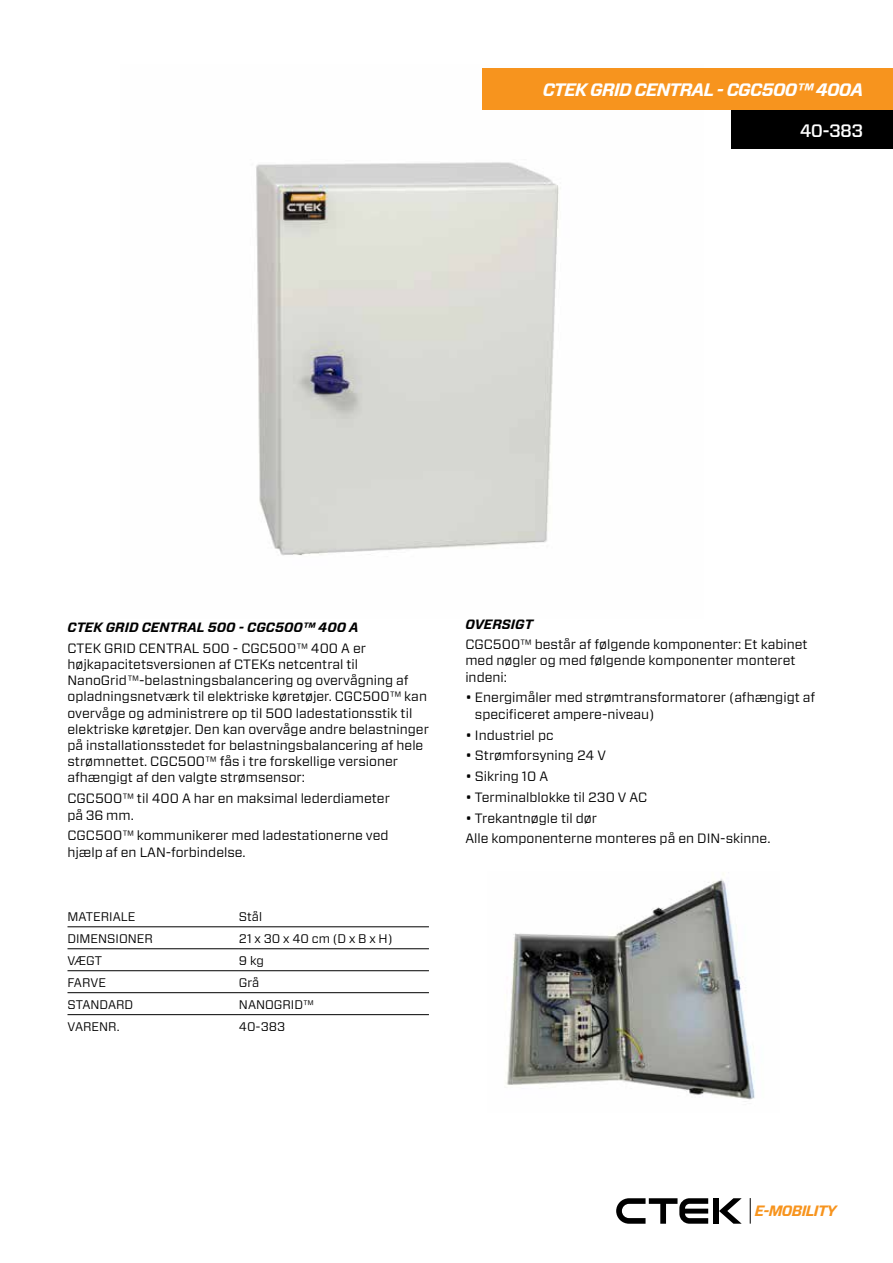
<style>
.page{position:relative;width:893px;height:1263px;background:#fff}
.page>*{position:absolute;margin:0;border:0;box-sizing:border-box;transform-origin:0 0}
.t1{font:italic 700 18px "Forza";letter-spacing:-.04em;color:#fff}
.t2{font:500 18px "Forza";color:#fff}
.t3{font:italic 700 15px "Forza";letter-spacing:-.04em;color:#f7941e}
.t4{font:13.5px/16.2px "Forza";color:#000}
.t5{font:italic 700 13.5px "Forza";color:#000}
.t6{font:12.45px "Forza";color:#000}
</style>
<div class="page">
<div style="left:713px;top:1198px;width:6px;height:26px;background:#000"></div>
<svg style="left:719px;top:1198px;width:23px;height:26px"></svg>
<svg style="left:616px;top:1198px;width:92px;height:26px"></svg>
<svg style="left:750px;top:1198px;width:1px;height:25px"></svg>
<div style="left:731px;top:110px;width:162px;height:39px;background:#000"></div>
<img style="left:506px;top:873px;width:249px;height:229px">
<img style="left:256px;top:68px;width:303px;height:488px">
<div style="left:483px;top:68px;width:410px;height:42px;background:#f7941e"></div>
<hr style="left:68px;top:992px;width:171px;height:1px;background:#000">
<hr style="left:239px;top:992px;width:190px;height:1px;background:#000">
<hr style="left:68px;top:1014px;width:171px;height:1px;background:#000">
<hr style="left:239px;top:1014px;width:190px;height:1px;background:#000">
<hr style="left:68px;top:948px;width:171px;height:1px;background:#000">
<hr style="left:239px;top:948px;width:190px;height:1px;background:#000">
<hr style="left:68px;top:970px;width:171px;height:1px;background:#000">
<hr style="left:239px;top:970px;width:190px;height:1px;background:#000">
<hr style="left:68px;top:926px;width:171px;height:1px;background:#000">
<hr style="left:239px;top:926px;width:190px;height:1px;background:#000">
<h1 class="t1" style="left:543px;top:78px;width:322px">CTEK GRID CENTRAL - CGC500™ 400A</h1>
<h1 class="t2" style="left:800px;top:118px;width:65px">40-383</h1>
<p class="t5" style="left:67px;top:618px;width:293px">CTEK GRID CENTRAL 500 - CGC500™ 400 A</p>
<p class="t4" style="left:67px;top:640px;width:363px">CTEK GRID CENTRAL 500 - CGC500™ 400 A er højkapacitetsversionen af CTEKs netcentral til NanoGrid™-belastningsbalancering og overvågning af opladningsnetværk til elektriske køretøjer. CGC500™ kan overvåge og administrere op til 500 ladestationsstik til elektriske køretøjer. Den kan overvåge andre belastninger på installationsstedet for belastningsbalancering af hele strømnettet. CGC500™ fås i tre forskellige versioner afhængigt af den valgte strømsensor:</p>
<p class="t4" style="left:67px;top:790px;width:324px">CGC500™ til 400 A har en maksimal lederdiameter på 36 mm.</p>
<p class="t4" style="left:67px;top:827px;width:323px">CGC500™ kommunikerer med ladestationerne ved hjælp af en LAN-forbindelse.</p>
<p class="t6" style="left:68px;top:908px;width:69px">MATERIALE</p>
<p class="t6" style="left:239px;top:908px;width:25px">Stål</p>
<p class="t6" style="left:68px;top:930px;width:87px">DIMENSIONER</p>
<p class="t6" style="left:239px;top:930px;width:155px">21 x 30 x 40 cm (D x B x H)</p>
<p class="t6" style="left:68px;top:952px;width:36px">VÆGT</p>
<p class="t6" style="left:239px;top:952px;width:26px">9 kg</p>
<p class="t6" style="left:68px;top:974px;width:40px">FARVE</p>
<p class="t6" style="left:239px;top:974px;width:22px">Grå</p>
<p class="t6" style="left:68px;top:996px;width:67px">STANDARD</p>
<p class="t6" style="left:239px;top:996px;width:76px">NANOGRID™</p>
<p class="t6" style="left:68px;top:1018px;width:54px">VARENR.</p>
<p class="t6" style="left:239px;top:1018px;width:48px">40-383</p>
<p class="t5" style="left:465px;top:615px;width:69px">OVERSIGT</p>
<p class="t4" style="left:465px;top:636px;width:344px">CGC500™ består af følgende komponenter: Et kabinet med nøgler og med følgende komponenter monteret indeni:</p>
<p class="t4" style="left:475px;top:689px;width:342px;text-indent:-10px">• Energimåler med strømtransformatorer (afhængigt af specificeret ampere-niveau)</p>
<p class="t4" style="left:465px;top:727px;width:90px">• Industriel pc</p>
<p class="t4" style="left:465px;top:747px;width:142px">• Strømforsyning 24 V</p>
<p class="t4" style="left:465px;top:768px;width:84px">• Sikring 10 A</p>
<p class="t4" style="left:465px;top:789px;width:184px">• Terminalblokke til 230 V AC</p>
<p class="t4" style="left:465px;top:807px;width:307px;line-height:20.7px">• Trekantnøgle til dør<br>Alle komponenterne monteres på en DIN-skinne.</p>
<p class="t3" style="left:755px;top:1201px;width:83px">E-MOBILITY</p>
</div>
